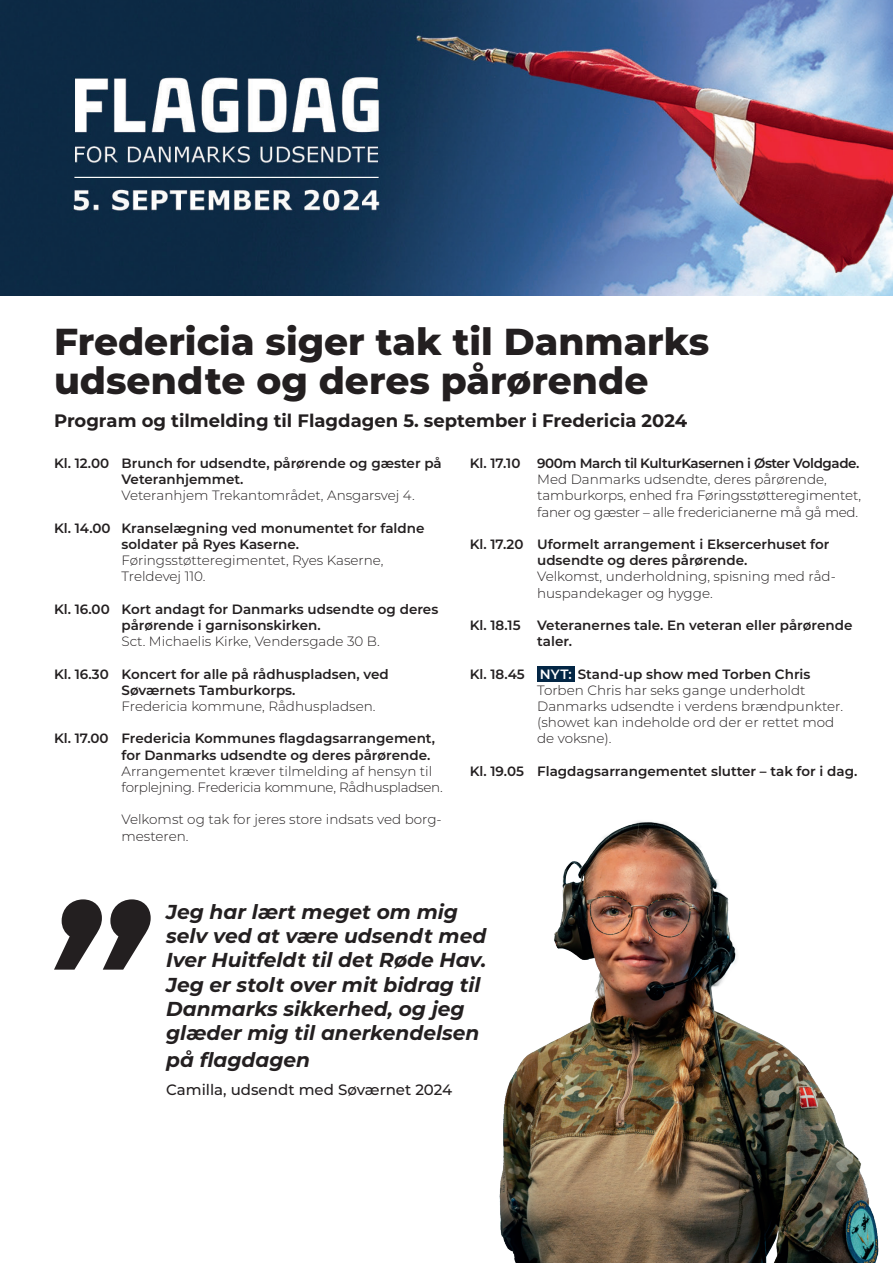
<style>
.page{position:relative;width:893px;height:1263px;background:#fff}
.page>*{position:absolute;margin:0;border:0;box-sizing:border-box;transform-origin:0 0}
.t1{font:800 37.5px "Montserrat";color:#231f20}
.t2{font:italic 700 20.1px/24.2px "Montserrat";color:#231f20}
.t3{font:700 18px "Montserrat";color:#231f20}
.t4{font:500 15px "Montserrat";color:#231f20}
.t5{font:600 13.5px/16.2px "Montserrat";color:#231f20}
.t6{font:300 13.5px/16.2px "Montserrat";color:#231f20}
.t7{font:300 13.5px/16.2px "Montserrat";letter-spacing:-.02em;color:#231f20}
.t8{font:600 13.5px "Montserrat";letter-spacing:-.03em;color:#231f20}
.s1{font-weight:600}
.s2{font-weight:600;color:#fff}
</style>
<div class="page">
<div style="left:537px;top:666px;width:38px;height:16px;background:#032645"></div>
<img style="left:499px;top:821px;width:380px;height:442px">
<img style="left:0;top:0;width:893px;height:296px">
<svg style="left:54px;top:899px;width:97px;height:71px"></svg>
<p class="t1" style="left:54px;top:314px;width:657px">Fredericia siger tak til Danmarks</p>
<p class="t1" style="left:54px;top:353px;width:596px">udsendte og deres pårørende</p>
<p class="t3" style="left:54px;top:408px;width:635px">Program og tilmelding til Flagdagen 5. september i Fredericia 2024</p>
<p class="t5" style="left:122px;top:454px;width:322px;text-indent:-68px">Kl. 12.00 Brunch for udsendte, pårørende og gæster på<br>Veteranhjemmet.</p>
<p class="t6" style="left:122px;top:487px;width:295px">Veteranhjem Trekantområdet, Ansgarsvej 4.</p>
<p class="t5" style="left:122px;top:519px;width:304px;text-indent:-68px">Kl. 14.00 Kranselægning ved monumentet for faldne soldater på Ryes Kaserne.</p>
<p class="t6" style="left:122px;top:552px;width:264px">Føringsstøtteregimentet, Ryes Kaserne,</p>
<p class="t6" style="left:122px;top:568px;width:86px">Treldevej 110.</p>
<p class="t5" style="left:122px;top:600px;width:318px;text-indent:-68px">Kl. 16.00 Kort andagt for Danmarks udsendte og deres pårørende i garnisonskirken.</p>
<p class="t6" style="left:122px;top:633px;width:260px">Sct. Michaelis Kirke, Vendersgade 30 B.</p>
<p class="t5" style="left:54px;top:665px;width:336px">Kl. 16.30 Koncert for alle på rådhuspladsen, ved</p>
<p class="t5" style="left:122px;top:681px;width:176px">Søværnets Tamburkorps.</p>
<p class="t6" style="left:122px;top:698px;width:256px">Fredericia kommune, Rådhuspladsen.</p>
<p class="t5" style="left:122px;top:730px;width:315px;text-indent:-68px">Kl. 17.00 Fredericia Kommunes flagdagsarrangement, for Danmarks udsendte og deres pårørende.</p>
<p class="t7" style="left:122px;top:762px;width:323px">Arrangementet kræver tilmelding af hensyn til forplejning. Fredericia kommune, Rådhuspladsen.</p>
<p class="t6" style="left:122px;top:811px;width:322px">Velkomst og tak for jeres store indsats ved borg-</p>
<p class="t6" style="left:122px;top:827px;width:69px">mesteren.</p>
<p class="t8" style="left:470px;top:454px;width:391px">Kl. 17.10 900m March til KulturKasernen i Øster Voldgade.</p>
<p class="t6" style="left:537px;top:471px;width:291px">Med Danmarks udsendte, deres pårørende,</p>
<p class="t6" style="left:537px;top:487px;width:325px">tamburkorps, enhed fra Føringsstøtteregimentet,</p>
<p class="t7" style="left:537px;top:503px;width:322px">faner og gæster – alle fredericianerne må gå med.</p>
<p class="t5" style="left:470px;top:535px;width:361px">Kl. 17.20 Uformelt arrangement i Eksercerhuset for</p>
<p class="t5" style="left:537px;top:552px;width:212px">udsendte og deres pårørende.</p>
<p class="t6" style="left:537px;top:568px;width:300px">Velkomst, underholdning, spisning med råd-</p>
<p class="t6" style="left:537px;top:584px;width:177px">huspandekager og hygge.</p>
<p class="t5" style="left:537px;top:616px;width:317px;text-indent:-68px">Kl. 18.15 Veteranernes tale. En veteran eller pårørende taler.</p>
<p class="t6" style="left:537px;top:665px;width:307px;text-indent:-68px"><span class="s1">Kl. 18.45</span> <span class="s2">NYT:</span> <span class="s1">Stand-up show med Torben Chris<br></span>Torben Chris har seks gange underholdt<br>Danmarks udsendte i verdens brændpunkter.</p>
<p class="t6" style="left:537px;top:714px;width:299px">(showet kan indeholde ord der er rettet mod de voksne).</p>
<p class="t5" style="left:470px;top:762px;width:389px">Kl. 19.05 Flagdagsarrangementet slutter – tak for i dag.</p>
<p class="t2" style="left:166px;top:899px;width:293px">Jeg har lært meget om mig</p>
<p class="t2" style="left:166px;top:923px;width:322px">selv ved at være udsendt med<br>Iver Huitfeldt til det Røde Hav.<br>Jeg er stolt over mit bidrag til<br>Danmarks sikkerhed, og jeg glæder mig til anerkendelsen</p>
<p class="t2" style="left:166px;top:1047px;width:145px">på flagdagen</p>
<p class="t4" style="left:166px;top:1079px;width:288px">Camilla, udsendt med Søværnet 2024</p>
</div>
